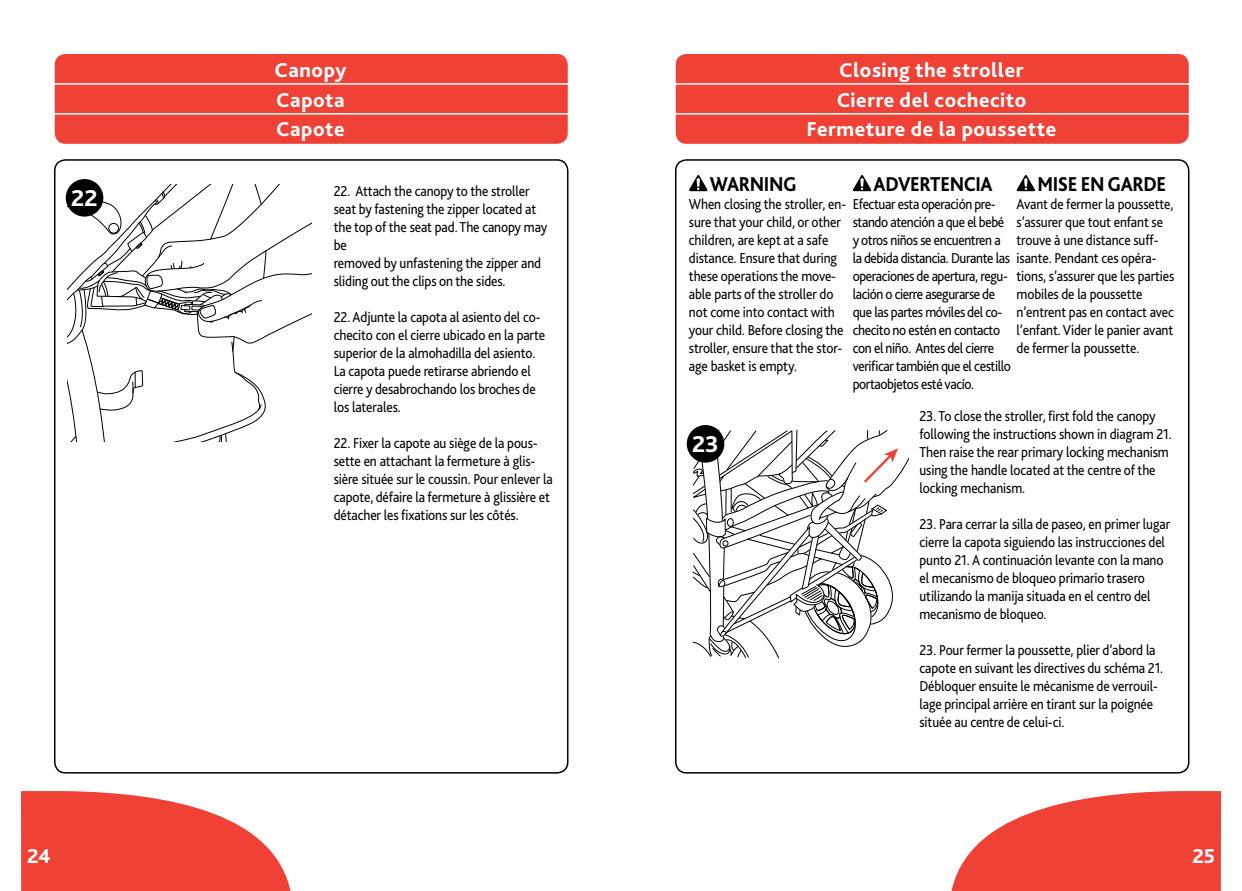
<style>
.page{position:relative;width:1242px;height:891px;background:#fff}
.page>*{position:absolute;margin:0;border:0;box-sizing:border-box;transform-origin:0 0}
.t1{font:800 24px "Bliss 2";color:#fff}
.t2{font:800 21px/29.2px "Bliss 2";letter-spacing:.025em;color:#fff;text-align:justify}
.t3{font:800 21px "Bliss 2";letter-spacing:-.02em;color:#000;scale:.9 1}
.t4{font:15px/18px "Bliss 2";letter-spacing:-.01em;color:#000;scale:.9 1}
.t5{font:15px/18px "Bliss 2";letter-spacing:-.03em;color:#000;scale:.9 1}
</style>
<div class="page">
<svg style="left:21px;top:791px;width:270px;height:100px"></svg>
<div style="left:55px;top:54px;width:513px;height:90px;background:#ef4135;border-radius:11px"></div>
<div style="left:54px;top:159px;width:514px;height:615px;border:2px solid #000;border-radius:11px"></div>
<hr style="left:54px;top:113px;width:519px;height:2px;background:#fff">
<hr style="left:54px;top:83px;width:519px;height:2px;background:#fff">
<svg style="left:951px;top:791px;width:270px;height:100px"></svg>
<div style="left:675px;top:159px;width:515px;height:615px;border:2px solid #000;border-radius:11px"></div>
<div style="left:676px;top:54px;width:513px;height:90px;background:#ef4135;border-radius:11px"></div>
<hr style="left:675px;top:113px;width:519px;height:2px;background:#fff">
<hr style="left:675px;top:83px;width:519px;height:2px;background:#fff">
<svg style="left:68px;top:184px;width:243px;height:258px"></svg>
<div style="left:66px;top:179px;width:37px;height:38px;background:#000;border-radius:50%"></div>
<svg style="left:689px;top:175px;width:19px;height:16px"></svg>
<svg style="left:853px;top:175px;width:18px;height:16px"></svg>
<svg style="left:1017px;top:175px;width:18px;height:16px"></svg>
<svg style="left:691px;top:429px;width:217px;height:230px"></svg>
<div style="left:687px;top:425px;width:37px;height:38px;background:#000;border-radius:50%"></div>
<h2 class="t2" style="left:275px;top:55px;width:73px">Canopy Capota Capote</h2>
<h1 class="t1" style="left:71px;top:183px;width:28px">22</h1>
<p class="t4" style="left:334px;top:181px;width:239px">22. Attach the canopy to the stroller seat by fastening the zipper located at the top of the seat pad. The canopy may be<br>removed by unfastening the zipper and sliding out the clips on the sides.</p>
<p class="t4" style="left:334px;top:307px;width:236px">22. Adjunte la capota al asiento del co&shy;checito con el cierre ubicado en la parte superior de la almohadilla del asiento.<br>La capota puede retirarse abriendo el cierre y desabrochando los broches de los laterales.</p>
<p class="t4" style="left:334px;top:433px;width:245px">22. Fixer la capote au siège de la pous&shy;sette en attachant la fermeture à glis&shy;sière située sur le coussin. Pour enlever la capote, défaire la fermeture à glissière et détacher les fixations sur les côtés.</p>
<h2 class="t2" style="left:807px;top:55px;width:251px;text-align:center">Closing the stroller<br>Cierre del cochecito<br>Fermeture de la poussette</h2>
<h2 class="t3" style="left:710px;top:171px;width:98px">WARNING</h2>
<p class="t4" style="left:689px;top:195px;width:342px">When closing the stroller, en- Efectuar esta operación pre&shy;sure that your child, or other<br>children, are kept at a safe<br>distance. Ensure that during<br>these operations the move-<br>able parts of the stroller do<br>not come into contact with<br>your child. Before closing the<br>stroller, ensure that the stor-<br>age basket is empty.</p>
<h2 class="t3" style="left:874px;top:171px;width:134px">ADVERTENCIA</h2>
<p class="t5" style="left:853px;top:213px;width:339px">stando atención a que el bebé<br>y otros niños se encuentren a<br>la debida distancia. Durante las isante. Pendant ces opéra&shy;operaciones de apertura, regu-<br>lación o cierre asegurarse de<br>que las partes móviles del co-<br>checito no estén en contacto<br>con el niño. Antes del cierre<br>verificar también que el cestillo<br>portaobjetos esté vacío.</p>
<h2 class="t3" style="left:1037px;top:171px;width:145px">MISE EN GARDE</h2>
<p class="t4" style="left:1017px;top:195px;width:176px">Avant de fermer la poussette, s’assurer que tout enfant se trouve à une distance suff-</p>
<p class="t4" style="left:1017px;top:267px;width:177px">tions, s’assurer que les parties mobiles de la poussette n’entrent pas en contact avec l’enfant. Vider le panier avant de fermer la poussette.</p>
<h1 class="t1" style="left:692px;top:429px;width:28px">23</h1>
<p class="t4" style="left:920px;top:406px;width:282px">23. To close the stroller, first fold the canopy following the instructions shown in diagram 21.<br>Then raise the rear primary locking mechanism using the handle located at the centre of the locking mechanism.</p>
<p class="t4" style="left:920px;top:514px;width:280px">23. Para cerrar la silla de paseo, en primer lugar cierre la capota siguiendo las instrucciones del punto 21. A continuación levante con la mano el mecanismo de bloqueo primario trasero utilizando la manija situada en el centro del mecanismo de bloqueo.</p>
<p class="t4" style="left:920px;top:640px;width:272px">23. Pour fermer la poussette, plier d’abord la capote en suivant les directives du schéma 21.<br>Débloquer ensuite le mécanisme de verrouil&shy;lage principal arrière en tirant sur la poignée située au centre de celui-ci.</p>
<h2 class="t2" style="left:27px;top:841px;width:25px">24</h2>
<h2 class="t2" style="left:1192px;top:841px;width:24px">25</h2>
</div>
